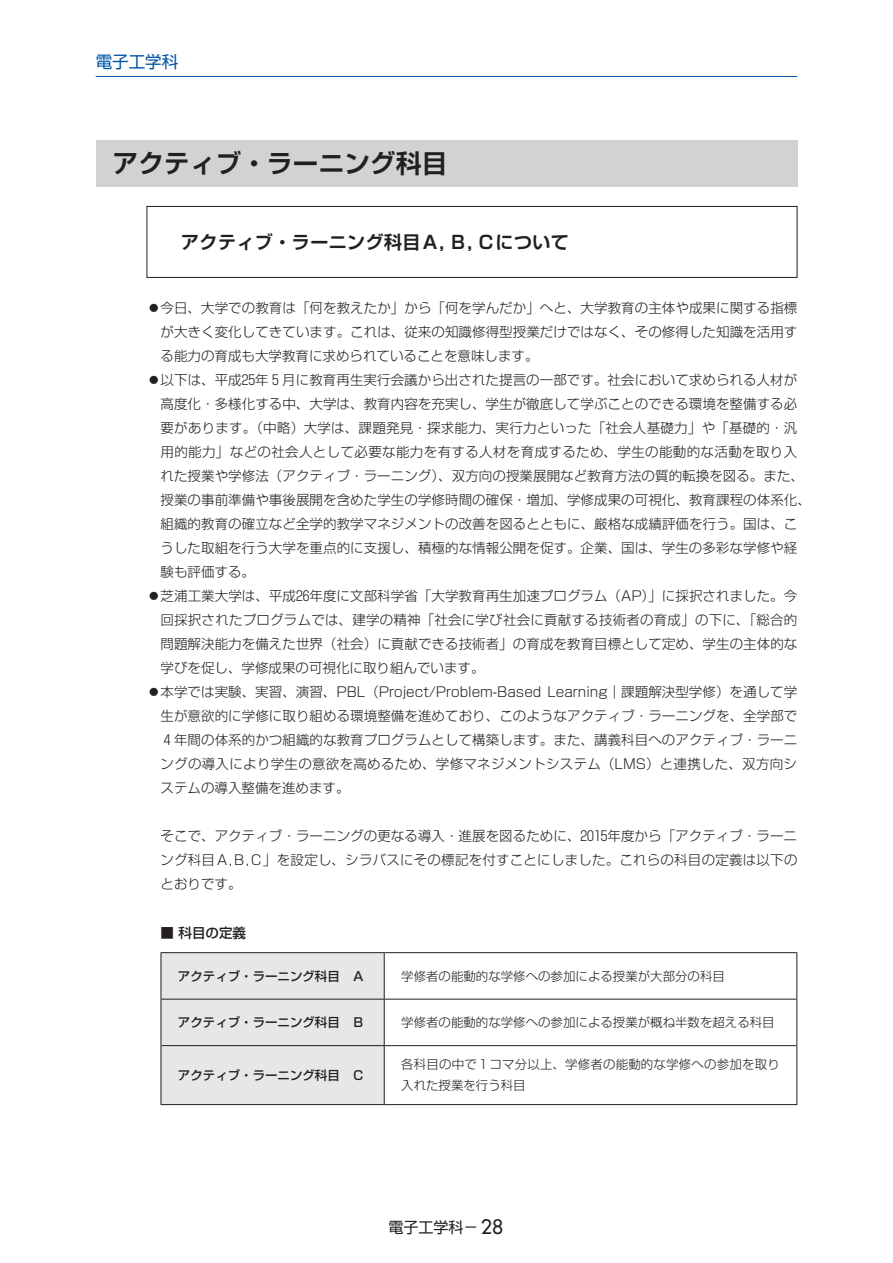
<style>
.page{position:relative;width:893px;height:1263px;background:#fff}
.page>*{position:absolute;margin:0;border:0;box-sizing:border-box;transform-origin:0 0}
.t1{font:700 25.5px "Shin Go Pr 5 De";letter-spacing:.01em;color:#231f20}
.t2{font:700 18px "Shin Go Pr 5 De";letter-spacing:.025em;color:#231f20}
.t3{font:16.5px "Shin Go Pr 5";color:#0154a6}
.t4{font:15px "Shin Go Pr 5";color:#231f20}
.t5{font:300 13.5px/24px "Shin Go Pr 5";letter-spacing:.005em;color:#231f20;text-align:justify}
.t6{font:300 13.5px "Shin Go Pr 5";letter-spacing:.025em;color:#231f20}
.t7{font:500 13.5px "Shin Go Pr 5";color:#231f20}
.t8{font:300 12.45px/21px "Shin Go Pr 5";color:#231f20}
.t9{font:500 12.45px "Shin Go Pr 5";color:#231f20}
.s1{font-family:"Futura";font-size:19.5px}
</style>
<div class="page">
<hr style="left:96px;top:76px;width:701px;height:1px;background:#0154a6">
<div style="left:96px;top:140px;width:701px;height:47px;background:#d1d2d4"></div>
<div style="left:147px;top:206px;width:650px;height:72px;border:1px solid #231f20"></div>
<div style="left:162px;top:953px;width:222px;height:151px;background:#e6e7e9"></div>
<hr style="left:161px;top:999px;width:223px;height:1px;background:#231f20">
<hr style="left:384px;top:999px;width:412px;height:1px;background:#231f20">
<hr style="left:161px;top:1045px;width:223px;height:1px;background:#231f20">
<hr style="left:384px;top:1045px;width:412px;height:1px;background:#231f20">
<hr style="left:384px;top:953px;width:1px;height:46px;background:#231f20">
<hr style="left:384px;top:999px;width:1px;height:46px;background:#231f20">
<hr style="left:384px;top:1046px;width:1px;height:58px;background:#231f20">
<hr style="left:161px;top:952px;width:223px;height:1px;background:#231f20">
<hr style="left:161px;top:953px;width:1px;height:46px;background:#231f20">
<hr style="left:384px;top:952px;width:413px;height:1px;background:#231f20">
<hr style="left:796px;top:953px;width:1px;height:46px;background:#231f20">
<hr style="left:161px;top:999px;width:1px;height:46px;background:#231f20">
<hr style="left:796px;top:999px;width:1px;height:46px;background:#231f20">
<hr style="left:161px;top:1045px;width:1px;height:59px;background:#231f20">
<hr style="left:796px;top:1045px;width:1px;height:59px;background:#231f20">
<hr style="left:161px;top:1104px;width:223px;height:1px;background:#231f20">
<hr style="left:384px;top:1104px;width:413px;height:1px;background:#231f20">
<p class="t3" style="left:96px;top:48px;width:84px">電子工学科</p>
<h1 class="t1" style="left:113px;top:143px;width:336px">アクティブ・ラーニング科目</h1>
<h2 class="t2" style="left:181px;top:227px;width:389px">アクティブ・ラーニング科目Ａ, Ｂ, Ｃについて</h2>
<p class="t5" style="left:147px;top:294px;width:652px">⃝今日、大学での教育は「何を教えたか」から「何を学んだか」へと、大学教育の主体や成果に関する指標</p>
<p class="t5" style="left:161px;top:318px;width:638px">が大きく変化してきています。これは、従来の知識修得型授業だけではなく、その修得した知識を活用す</p>
<p class="t5" style="left:161px;top:342px;width:380px">る能力の育成も大学教育に求められていることを意味します。</p>
<p class="t5" style="left:147px;top:366px;width:652px">⃝以下は、平成25年５月に教育再生実行会議から出された提言の一部です。社会において求められる人材が</p>
<p class="t5" style="left:160px;top:390px;width:638px">高度化・多様化する中、大学は、教育内容を充実し、学生が徹底して学ぶことのできる環境を整備する必</p>
<p class="t5" style="left:160px;top:414px;width:638px">要があります。（中略）大学は、課題発見・探求能力、実行力といった「社会人基礎力」や「基礎的・汎</p>
<p class="t6" style="left:160px;top:440px;width:638px">用的能力」などの社会人として必要な能力を有する人材を育成するため、学生の能動的な活動を取り入</p>
<p class="t5" style="left:160px;top:462px;width:645px">れた授業や学修法（アクティブ・ラーニング）、双方向の授業展開など教育方法の質的転換を図る。また、</p>
<p class="t5" style="left:160px;top:486px;width:652px">授業の事前準備や事後展開を含めた学生の学修時間の確保・増加、学修成果の可視化、教育課程の体系化、</p>
<p class="t5" style="left:160px;top:510px;width:638px">組織的教育の確立など全学的教学マネジメントの改善を図るとともに、厳格な成績評価を行う。国は、こ</p>
<p class="t5" style="left:160px;top:534px;width:638px">うした取組を行う大学を重点的に支援し、積極的な情報公開を促す。企業、国は、学生の多彩な学修や経</p>
<p class="t5" style="left:160px;top:558px;width:96px">験も評価する。</p>
<p class="t5" style="left:147px;top:582px;width:652px">⃝芝浦工業大学は、平成26年度に文部科学省「大学教育再生加速プログラム（AP）」に採択されました。今</p>
<p class="t5" style="left:160px;top:606px;width:638px">回採択されたプログラムでは、建学の精神「社会に学び社会に貢献する技術者の育成」の下に、「総合的</p>
<p class="t5" style="left:160px;top:630px;width:638px">問題解決能力を備えた世界（社会）に貢献できる技術者」の育成を教育目標として定め、学生の主体的な</p>
<p class="t5" style="left:160px;top:654px;width:326px">学びを促し、学修成果の可視化に取り組んでいます。</p>
<p class="t5" style="left:147px;top:678px;width:652px">⃝本学では実験、実習、演習、PBL（Project/Problem-Based Learning｜課題解決型学修）を通して学</p>
<p class="t5" style="left:160px;top:702px;width:638px">生が意欲的に学修に取り組める環境整備を進めており、このようなアクティブ・ラーニングを、全学部で</p>
<p class="t5" style="left:164px;top:726px;width:635px">４年間の体系的かつ組織的な教育プログラムとして構築します。また、講義科目へのアクティブ・ラーニ</p>
<p class="t5" style="left:160px;top:750px;width:638px">ングの導入により学生の意欲を高めるため、学修マネジメントシステム（LMS）と連携した、双方向シ</p>
<p class="t5" style="left:160px;top:774px;width:191px">ステムの導入整備を進めます。</p>
<p class="t5" style="left:160px;top:822px;width:638px;text-indent:-14px">　そこで、アクティブ・ラーニングの更なる導入・進展を図るために、2015年度から「アクティブ・ラーニング科目Ａ,Ｂ,Ｃ」を設定し、シラバスにその標記を付すことにしました。これらの科目の定義は以下のとおりです。</p>
<p class="t7" style="left:160px;top:922px;width:87px">■ 科目の定義</p>
<p class="t9" style="left:178px;top:966px;width:188px">アクティブ・ラーニング科目　Ａ</p>
<p class="t8" style="left:401px;top:964px;width:325px">学修者の能動的な学修への参加による授業が大部分の科目</p>
<p class="t9" style="left:178px;top:1012px;width:188px">アクティブ・ラーニング科目　Ｂ</p>
<p class="t8" style="left:401px;top:1011px;width:375px">学修者の能動的な学修への参加による授業が概ね半数を超える科目</p>
<p class="t9" style="left:178px;top:1065px;width:188px">アクティブ・ラーニング科目　Ｃ</p>
<p class="t8" style="left:401px;top:1053px;width:380px">各科目の中で１コマ分以上、学修者の能動的な学修への参加を取り入れた授業を行う科目</p>
<p class="t4" style="left:388px;top:1214px;width:116px">電子工学科－ <span class="s1">28</span></p>
</div>
